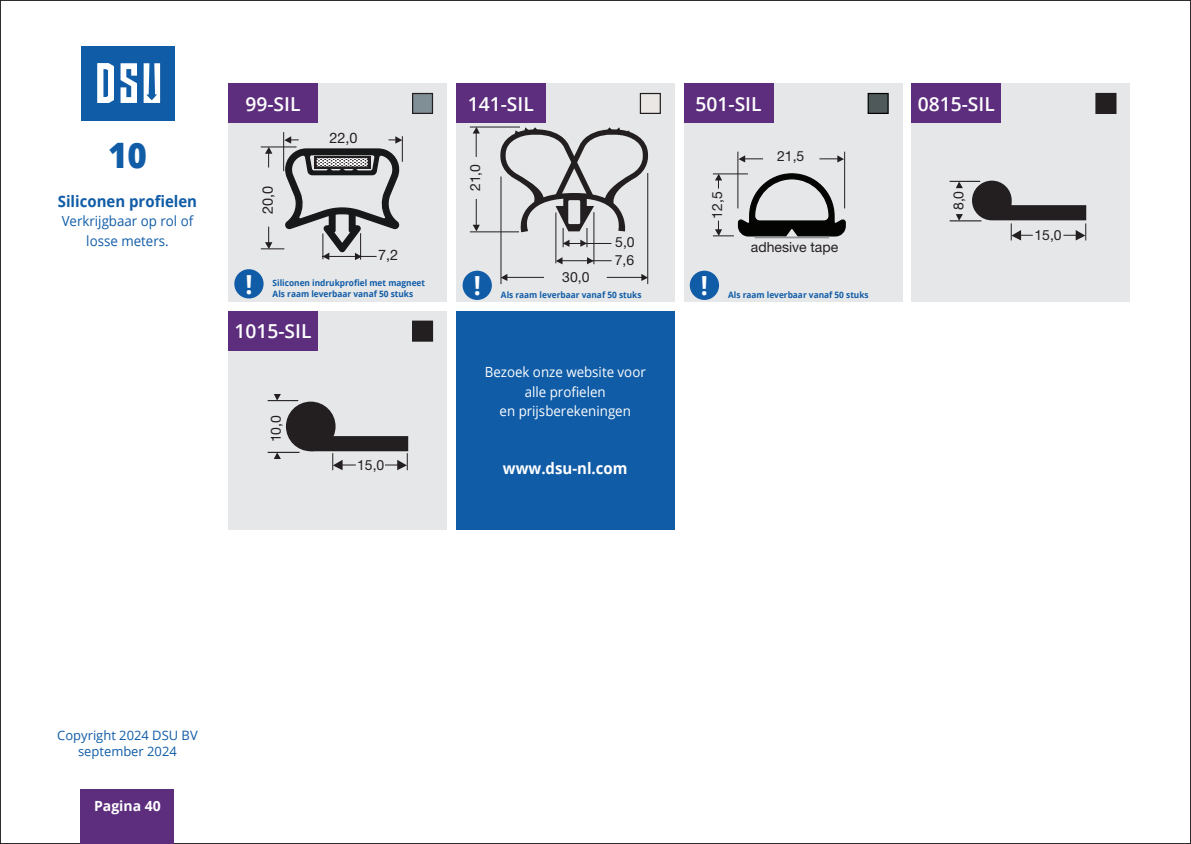
<style>
.page{position:relative;width:1191px;height:844px;background:#fff}
.page>*{position:absolute;margin:0;border:0;box-sizing:border-box;transform-origin:0 0}
.t1{font:800 35px "Open Sans";color:#105ca7;scale:.95 1}
.t2{font:700 26.25px "Open Sans";color:#fff;scale:.95 1}
.t3{font:600 19.25px "Open Sans";color:#fff}
.t4{font:700 15.75px "Open Sans";color:#105ca7;scale:.95 1}
.t5{font:700 15.75px "Open Sans";color:#fff;scale:.95 1}
.t6{font:14.53px "Helvetica Neue";color:#231f20}
.t7{font:14px/19.2px "Open Sans";color:#fff;text-align:center;scale:.95 1}
.t8{font:14px/18px "Helvetica Neue";color:#231f20}
.t9{font:14px/19.2px "Open Sans";color:#105ca7;text-align:center;scale:.95 1}
.t10{font:700 14px "Open Sans";color:#fff}
.t11{font:12.95px/15.6px "Open Sans";color:#105ca7;text-align:center}
.t12{font:700 8.75px/10.5px "Open Sans";color:#105ca7;scale:.95 1}
</style>
<div class="page">
<div style="left:81px;top:46px;width:93px;height:75px;background:#105ca7"></div>
<svg style="left:97px;top:63px;width:17px;height:40px"></svg>
<svg style="left:120px;top:63px;width:17px;height:40px"></svg>
<svg style="left:144px;top:63px;width:16px;height:40px"></svg>
<div style="left:228px;top:83px;width:218px;height:219px;background:#e6e7e9"></div>
<div style="left:228px;top:83px;width:89px;height:40px;background:#5e2e7e"></div>
<div style="left:412px;top:93px;width:20px;height:20px;background:#808f96"></div>
<div style="left:412px;top:93px;width:21px;height:21px;border:1px solid #231f20"></div>
<div style="left:234px;top:269px;width:29px;height:29px;background:#105ca7;border-radius:50%"></div>
<hr style="left:283px;top:132px;width:1px;height:39px;background:#231f20">
<svg style="left:261px;top:136px;width:142px;height:124px"></svg>
<div style="left:314px;top:156px;width:56px;height:12px;border:2px solid #231f20"></div>
<div style="left:456px;top:83px;width:218px;height:219px;background:#e6e7e9"></div>
<div style="left:456px;top:83px;width:89px;height:40px;background:#5e2e7e"></div>
<div style="left:640px;top:93px;width:20px;height:20px;background:#eae7e4"></div>
<div style="left:640px;top:93px;width:21px;height:21px;border:1px solid #231f20"></div>
<div style="left:462px;top:270px;width:30px;height:30px;background:#105ca7;border-radius:50%"></div>
<svg style="left:501px;top:274px;width:6px;height:7px"></svg>
<svg style="left:641px;top:274px;width:6px;height:7px"></svg>
<hr style="left:500px;top:176px;width:1px;height:108px;background:#231f20">
<hr style="left:647px;top:173px;width:1px;height:111px;background:#231f20">
<hr style="left:607px;top:277px;width:35px;height:1px;background:#231f20">
<hr style="left:506px;top:277px;width:38px;height:1px;background:#231f20">
<svg style="left:472px;top:127px;width:8px;height:30px"></svg>
<svg style="left:472px;top:199px;width:8px;height:32px"></svg>
<hr style="left:470px;top:126px;width:50px;height:1px;background:#231f20">
<hr style="left:470px;top:231px;width:49px;height:1px;background:#231f20">
<hr style="left:593px;top:212px;width:1px;height:52px;background:#231f20">
<hr style="left:555px;top:212px;width:1px;height:51px;background:#231f20">
<svg style="left:587px;top:257px;width:6px;height:7px"></svg>
<svg style="left:556px;top:257px;width:6px;height:7px"></svg>
<hr style="left:557px;top:260px;width:54px;height:1px;background:#231f20">
<svg style="left:499px;top:126px;width:149px;height:121px"></svg>
<div style="left:684px;top:83px;width:218px;height:219px;background:#e6e7e9"></div>
<div style="left:684px;top:83px;width:89px;height:40px;background:#5e2e7e"></div>
<div style="left:867px;top:93px;width:21px;height:21px;background:#4f595a;border:1px solid #000001"></div>
<div style="left:690px;top:270px;width:29px;height:30px;background:#105ca7;border-radius:50%"></div>
<hr style="left:737px;top:152px;width:1px;height:56px;background:#231f20">
<svg style="left:738px;top:155px;width:25px;height:7px"></svg>
<hr style="left:844px;top:152px;width:1px;height:56px;background:#231f20">
<svg style="left:819px;top:155px;width:25px;height:7px"></svg>
<svg style="left:713px;top:172px;width:133px;height:65px"></svg>
<hr style="left:754px;top:236px;width:75px;height:2px;background:#939598">
<div style="left:911px;top:83px;width:219px;height:219px;background:#e6e7e9"></div>
<div style="left:911px;top:83px;width:90px;height:40px;background:#5e2e7e"></div>
<div style="left:1096px;top:93px;width:19px;height:20px;background:#231f20"></div>
<div style="left:1095px;top:93px;width:21px;height:21px;border:1px solid #231f20"></div>
<svg style="left:956px;top:182px;width:7px;height:6px"></svg>
<hr style="left:949px;top:181px;width:31px;height:1px;background:#231f20">
<svg style="left:956px;top:214px;width:7px;height:6px"></svg>
<hr style="left:949px;top:220px;width:32px;height:1px;background:#231f20">
<svg style="left:972px;top:180px;width:114px;height:60px"></svg>
<div style="left:228px;top:311px;width:218px;height:218px;background:#e6e7e9"></div>
<div style="left:228px;top:311px;width:89px;height:40px;background:#5e2e7e"></div>
<div style="left:412px;top:321px;width:20px;height:20px;background:#231f20"></div>
<div style="left:412px;top:320px;width:21px;height:21px;border:1px solid #231f20"></div>
<svg style="left:274px;top:453px;width:7px;height:6px"></svg>
<hr style="left:268px;top:400px;width:30px;height:1px;background:#231f20">
<svg style="left:274px;top:394px;width:7px;height:6px"></svg>
<hr style="left:268px;top:451px;width:31px;height:2px;background:#231f20">
<svg style="left:311px;top:436px;width:97px;height:34px"></svg>
<div style="left:286px;top:401px;width:49px;height:50px;background:#231f20;border-radius:50%"></div>
<div style="left:456px;top:311px;width:218px;height:218px;background:#105ca7"></div>
<div style="left:81px;top:789px;width:93px;height:54px;background:#5e2e7e"></div>
<h1 class="t1" style="left:108px;top:129px;width:43px">10</h1>
<h3 class="t4" style="left:58px;top:190px;width:148px">Siliconen profielen</h3>
<h3 class="t9" style="left:62px;top:211px;width:140px">Verkrijgbaar op rol of losse meters.</h3>
<h3 class="t3" style="left:245px;top:90px;width:57px">99-SIL</h3>
<h3 class="t6" style="left:257px;top:213px;width:30px;rotate:-90deg">20,0</h3>
<h3 class="t6" style="left:329px;top:127px;width:30px">22,0</h3>
<h3 class="t6" style="left:378px;top:244px;width:22px">7,2</h3>
<h2 class="t2" style="left:245px;top:266px;width:9px">!</h2>
<p class="t12" style="left:273px;top:277px;width:162px">Siliconen indrukprofiel met magneet<br>Als raam leverbaar vanaf 50 stuks</p>
<h3 class="t3" style="left:234px;top:318px;width:79px">1015-SIL</h3>
<h3 class="t8" style="left:267px;top:442px;width:29px;rotate:-90deg">10,0</h3>
<h3 class="t8" style="left:357px;top:456px;width:29px">15,0</h3>
<h3 class="t3" style="left:468px;top:90px;width:68px">141-SIL</h3>
<h3 class="t8" style="left:466px;top:191px;width:29px;rotate:-90deg">21,0</h3>
<h2 class="t2" style="left:474px;top:267px;width:9px">!</h2>
<h3 class="t8" style="left:562px;top:268px;width:29px">30,0</h3>
<h3 class="t8" style="left:615px;top:233px;width:21px">5,0<br>7,6</h3>
<p class="t12" style="left:501px;top:289px;width:149px">Als raam leverbaar vanaf 50 stuks</p>
<h3 class="t7" style="left:485px;top:362px;width:171px">Bezoek onze website voor alle profielen<br>en prijsberekeningen</h3>
<h3 class="t5" style="left:503px;top:457px;width:133px">www.dsu-nl.com</h3>
<h3 class="t3" style="left:695px;top:90px;width:68px">501-SIL</h3>
<h3 class="t8" style="left:709px;top:219px;width:29px;rotate:-90deg">12,5</h3>
<h3 class="t8" style="left:777px;top:148px;width:29px">21,5</h3>
<h2 class="t2" style="left:701px;top:267px;width:9px">!</h2>
<h3 class="t8" style="left:751px;top:238px;width:89px">adhesive tape</h3>
<p class="t12" style="left:728px;top:289px;width:149px">Als raam leverbaar vanaf 50 stuks</p>
<h3 class="t3" style="left:917px;top:90px;width:79px">0815-SIL</h3>
<h3 class="t8" style="left:950px;top:210px;width:21px;rotate:-90deg">8,0</h3>
<h3 class="t8" style="left:1034px;top:227px;width:29px">15,0</h3>
<h3 class="t11" style="left:57px;top:727px;width:142px">Copyright 2024 DSU BV september 2024</h3>
<h3 class="t10" style="left:94px;top:795px;width:68px">Pagina 40</h3>
</div>
